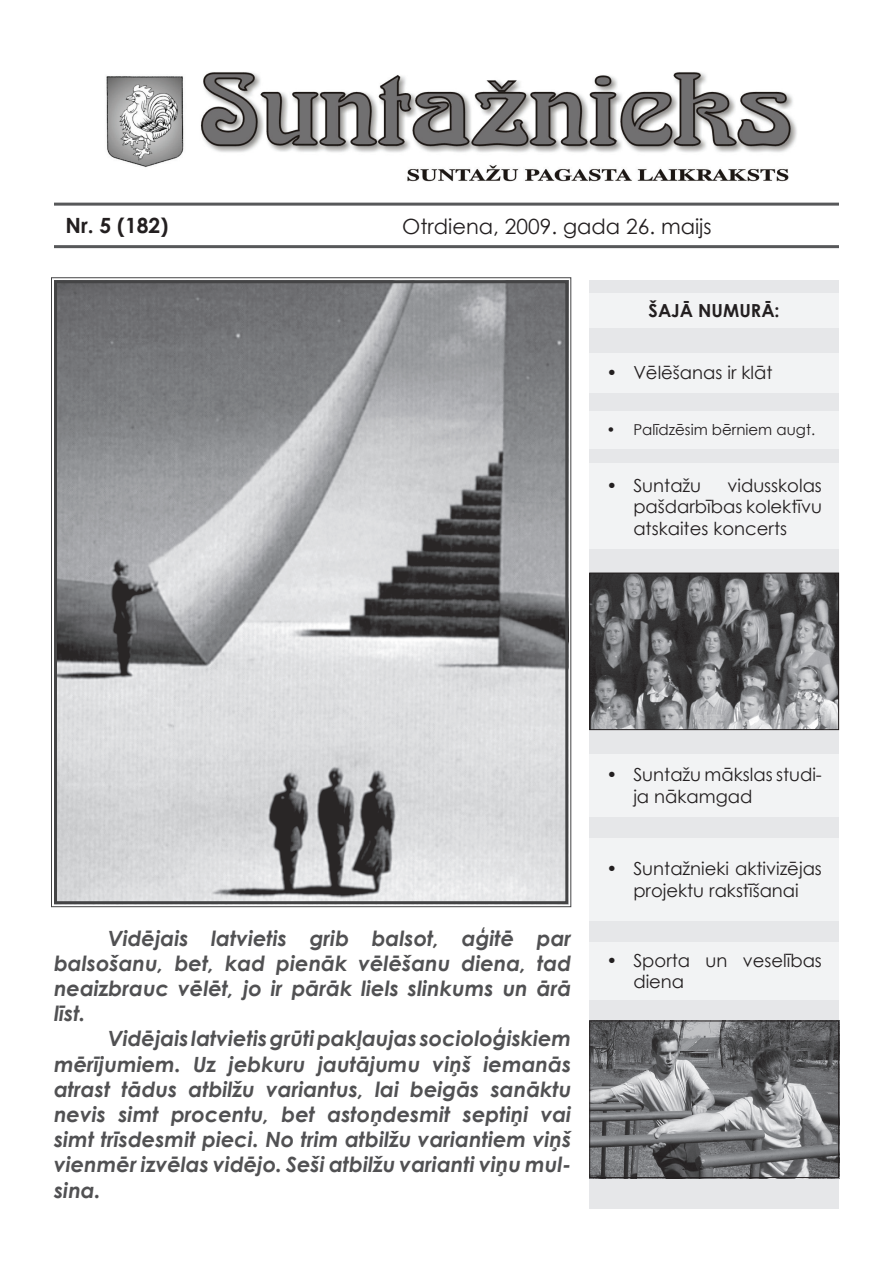
<style>
.page{position:relative;width:893px;height:1263px;background:#fff}
.page>*{position:absolute;margin:0;border:0;box-sizing:border-box;transform-origin:0 0}
.t1{font:italic 700 21px/25.2px "Century Gothic";color:#515153;text-align:justify}
.t2{font:21px "Century Gothic";color:#231f20}
.t3{font:700 21px "Century Gothic";color:#231f20}
.t4{font:18px/21.6px "Century Gothic";color:#231f20}
.t5{font:700 18px "Century Gothic";color:#231f20}
.t6{font:15px "Century Gothic";color:#231f20}
</style>
<div class="page">
<img style="left:106px;top:72px;width:691px;height:110px">
<hr style="left:54px;top:203px;width:785px;height:3px;background:#57585a">
<hr style="left:54px;top:245px;width:785px;height:3px;background:#57585a">
<div style="left:589px;top:281px;width:250px;height:928px;background:#e6e7e9"></div>
<div style="left:589px;top:293px;width:250px;height:34px;background:#f2f3f4"></div>
<div style="left:589px;top:353px;width:250px;height:39px;background:#f2f3f4"></div>
<div style="left:589px;top:411px;width:250px;height:37px;background:#f2f3f4"></div>
<div style="left:589px;top:754px;width:250px;height:62px;background:#f2f3f4"></div>
<div style="left:589px;top:463px;width:250px;height:86px;background:#f2f3f4"></div>
<img style="left:591px;top:575px;width:246px;height:153px">
<div style="left:589px;top:573px;width:250px;height:157px;border:1px solid #231f20"></div>
<img style="left:591px;top:1021px;width:249px;height:157px">
<div style="left:589px;top:1020px;width:250px;height:158px;border:1px solid #231f20"></div>
<svg style="left:51px;top:277px;width:521px;height:631px;background:#aaabad"></svg>
<div style="left:54px;top:280px;width:514px;height:624px;border:3px solid #3e3e3f"></div>
<div style="left:589px;top:942px;width:250px;height:57px;background:#f2f3f4"></div>
<div style="left:589px;top:838px;width:250px;height:83px;background:#f2f3f4"></div>
<p class="t3" style="left:65px;top:210px;width:104px">Nr. 5 (182)</p>
<p class="t2" style="left:402px;top:211px;width:311px">Otrdiena, 2009. gada 26. maijs</p>
<p class="t5" style="left:649px;top:297px;width:133px">ŠAJĀ NUMURĀ:</p>
<p class="t4" style="left:606px;top:362px;width:168px">• Vēlēšanas ir klāt</p>
<p class="t6" style="left:606px;top:419px;width:210px">• Palīdzēsim bērniem augt.</p>
<p class="t4" style="left:606px;top:474px;width:96px">• Suntažu</p>
<p class="t4" style="left:633px;top:474px;width:190px;text-align:justify;text-indent:94px">vidusskolas pašdarbības kolektīvu atskaites koncerts</p>
<p class="t4" style="left:633px;top:764px;width:190px;text-indent:-27px">• Suntažu mākslas studi&shy;ja nākamgad</p>
<p class="t1" style="left:54px;top:924px;width:519px;text-indent:54px">Vidējais latvietis grib balsot, aģitē par balsošanu, bet, kad pienāk vēlēšanu diena, tad neaizbrauc vēlēt, jo ir pārāk liels slinkums un ārā līst.</p>
<p class="t1" style="left:54px;top:1025px;width:519px;text-indent:54px">Vidējais latvietisgrūtipakļaujas socioloģiskiem mērījumiem. Uz jebkuru jautājumu viņš iemanās atrast tādus atbilžu variantus, lai beigās sanāktu nevis simt procentu, bet astoņdesmit septiņi vai simt trīsdesmit pieci. No trim atbilžu variantiem viņš vienmēr izvēlas vidējo. Seši atbilžu varianti viņu mul&shy;sina.</p>
<p class="t4" style="left:606px;top:857px;width:217px;text-align:center">• Suntažnieki aktivizējas projektu rakstīšanai</p>
<p class="t4" style="left:633px;top:949px;width:190px;text-indent:-27px">• Sporta un veselības diena</p>
</div>
